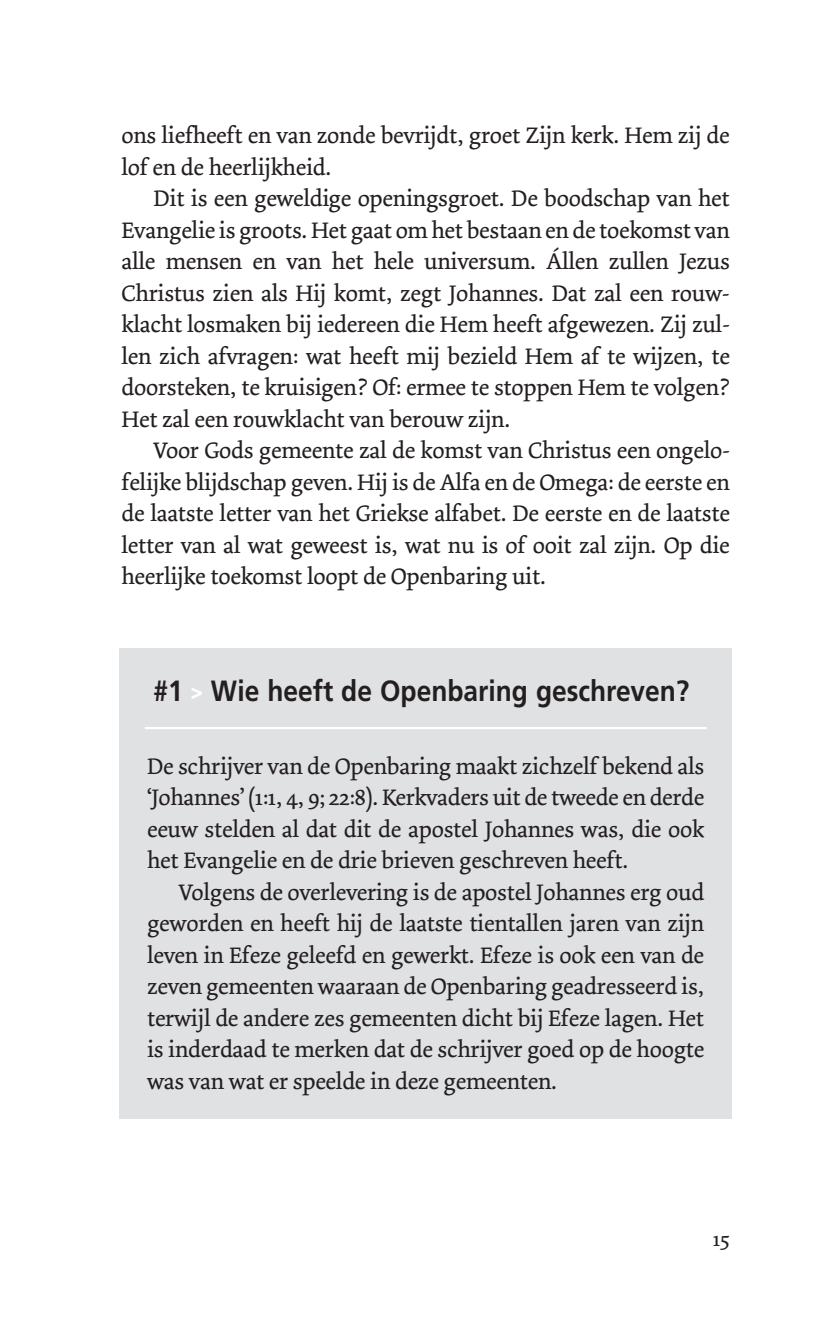
<style>
.page{position:relative;width:830px;height:1341px;background:#fff}
.page>*{position:absolute;margin:0;border:0;box-sizing:border-box;transform-origin:0 0}
.t1{font:700 29.25px "Frutiger";color:#231f20;scale:.9 1}
.t2{font:23.62px/31.5px "Dolly";letter-spacing:-.01em;color:#231f20;text-align:justify}
.t3{font:21.38px "Dolly";color:#231f20}
.s1{font-weight:900;font-size:22.5px;color:#fff}
</style>
<div class="page">
<div style="left:119px;top:648px;width:612px;height:471px;background:#e0e1e3"></div>
<hr style="left:145px;top:727px;width:561px;height:2px;background:#fff">
<p class="t2" style="left:121px;top:122px;width:609px">ons liefheeft en van zonde bevrijdt, groet Zijn kerk. Hem zij de lof en de heerlijkheid.</p>
<p class="t2" style="left:121px;top:185px;width:609px;text-indent:32px">Dit is een geweldige openingsgroet. De boodschap van het Evangelie is groots. Het gaat om het bestaan en de toekomst van alle mensen en van het hele universum. Állen zullen Jezus Christus zien als Hij komt, zegt Johannes. Dat zal een rouw&shy;klacht losmaken bij iedereen die Hem heeft afgewezen. Zij zul&shy;len zich afvragen: wat heeft mij bezield Hem af te wijzen, te doorsteken, te kruisigen? Of: ermee te stoppen Hem te volgen?<br>Het zal een rouwklacht van berouw zijn.</p>
<p class="t2" style="left:121px;top:437px;width:609px;text-indent:32px">Voor Gods gemeente zal de komst van Christus een ongelo&shy;felijke blijdschap geven. Hij is de Alfa en de Omega: de eerste en de laatste letter van het Griekse alfabet. De eerste en de laatste letter van al wat geweest is, wat nu is of ooit zal zijn. Op die heerlijke toekomst loopt de Openbaring uit.</p>
<p class="t1" style="left:153px;top:679px;width:596px">#1 <span class="s1">&gt;</span> Wie heeft de Openbaring geschreven?</p>
<p class="t2" style="left:147px;top:752px;width:558px">De schrijver van de Openbaring maakt zichzelf bekend als ‘Johannes’ (1:1, 4, 9; 22:8). Kerkvaders uit de tweede en derde eeuw stelden al dat dit de apostel Johannes was, die ook het Evangelie en de drie brieven geschreven heeft.</p>
<p class="t2" style="left:147px;top:878px;width:558px;text-indent:32px">Volgens de overlevering is de apostel Johannes erg oud geworden en heeft hij de laatste tientallen jaren van zijn leven in Efeze geleefd en gewerkt. Efeze is ook een van de zeven gemeenten waaraan de Openbaring geadresseerd is, terwijl de andere zes gemeenten dicht bij Efeze lagen. Het is inderdaad te merken dat de schrijver goed op de hoogte was van wat er speelde in deze gemeenten.</p>
<p class="t3" style="left:712px;top:1229px;width:19px">15</p>
</div>
